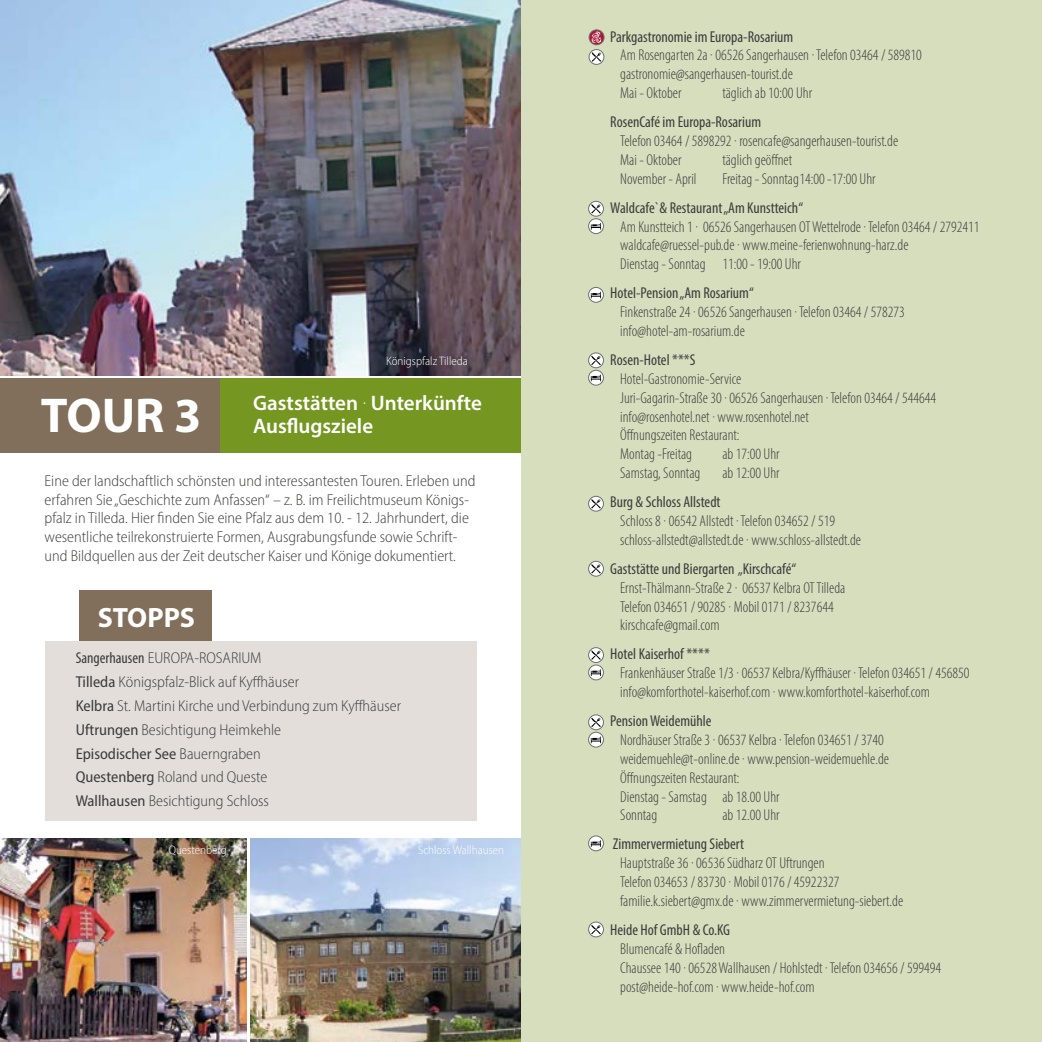
<style>
.page{position:relative;width:1042px;height:1042px;background:#fff}
.page>*{position:absolute;margin:0;border:0;box-sizing:border-box;transform-origin:0 0}
.t1{font:700 49.18px "Myriad Pro";color:#fff}
.t2{font:700 28px "Myriad Pro";color:#fff}
.t3{font:600 21px "Myriad Pro";color:#fff}
.t4{font:300 condensed 15.75px "Myriad Pro";color:#3c3c3b}
.t5{font:300 semi-condensed 15.75px/18.9px "Myriad Pro";color:#3c3c3b}
.t6{font:condensed 15.75px "Myriad Pro";color:#3c3c3b}
.t7{font:semi-condensed 15.75px "Myriad Pro";color:#3c3c3b}
.t8{font:300 semi-condensed 12.25px "Myriad Pro";color:#fff}
.s1{font-weight:300;font-stretch:condensed}
.s2{font-weight:400;font-stretch:condensed}
.s3{font-weight:400}
.s4{font-weight:300}
</style>
<div class="page">
<div style="left:0;top:378px;width:221px;height:75px;background:#816f5c"></div>
<div style="left:79px;top:590px;width:133px;height:51px;background:#816f5c"></div>
<div style="left:45px;top:641px;width:431px;height:180px;background:#e3deda"></div>
<div style="left:221px;top:378px;width:300px;height:75px;background:#759722"></div>
<img style="left:0;top:0;width:521px;height:375px">
<img style="left:0;top:838px;width:246px;height:204px">
<img style="left:251px;top:838px;width:270px;height:204px">
<div style="left:521px;top:0;width:521px;height:1042px;background:#d7debe"></div>
<svg style="left:588px;top:219px;width:15px;height:15px"></svg>
<div style="left:588px;top:218px;width:16px;height:16px;border:1px solid #706f6f;border-radius:50%"></div>
<svg style="left:591px;top:223px;width:10px;height:7px"></svg>
<svg style="left:588px;top:201px;width:15px;height:15px"></svg>
<div style="left:588px;top:201px;width:16px;height:15px;border:1px solid #706f6f;border-radius:50%"></div>
<svg style="left:591px;top:204px;width:10px;height:10px"></svg>
<svg style="left:588px;top:370px;width:15px;height:15px"></svg>
<div style="left:588px;top:370px;width:16px;height:15px;border:1px solid #706f6f;border-radius:50%"></div>
<svg style="left:591px;top:374px;width:10px;height:7px"></svg>
<svg style="left:588px;top:353px;width:15px;height:15px"></svg>
<div style="left:588px;top:353px;width:16px;height:15px;border:1px solid #706f6f;border-radius:50%"></div>
<svg style="left:591px;top:356px;width:10px;height:9px"></svg>
<svg style="left:588px;top:496px;width:15px;height:15px"></svg>
<div style="left:588px;top:496px;width:16px;height:15px;border:1px solid #706f6f;border-radius:50%"></div>
<svg style="left:591px;top:499px;width:10px;height:9px"></svg>
<svg style="left:588px;top:561px;width:15px;height:15px"></svg>
<div style="left:588px;top:561px;width:16px;height:15px;border:1px solid #706f6f;border-radius:50%"></div>
<svg style="left:591px;top:564px;width:10px;height:9px"></svg>
<svg style="left:588px;top:922px;width:15px;height:15px"></svg>
<div style="left:588px;top:922px;width:16px;height:15px;border:1px solid #706f6f;border-radius:50%"></div>
<svg style="left:591px;top:925px;width:10px;height:9px"></svg>
<svg style="left:588px;top:732px;width:15px;height:15px"></svg>
<div style="left:588px;top:732px;width:16px;height:15px;border:1px solid #706f6f;border-radius:50%"></div>
<svg style="left:591px;top:736px;width:10px;height:7px"></svg>
<svg style="left:588px;top:715px;width:15px;height:15px"></svg>
<div style="left:588px;top:714px;width:16px;height:16px;border:1px solid #706f6f;border-radius:50%"></div>
<svg style="left:591px;top:717px;width:10px;height:10px"></svg>
<svg style="left:588px;top:665px;width:15px;height:15px"></svg>
<div style="left:588px;top:665px;width:16px;height:15px;border:1px solid #706f6f;border-radius:50%"></div>
<svg style="left:591px;top:669px;width:10px;height:7px"></svg>
<svg style="left:588px;top:647px;width:15px;height:15px"></svg>
<div style="left:588px;top:647px;width:16px;height:16px;border:1px solid #706f6f;border-radius:50%"></div>
<svg style="left:591px;top:650px;width:10px;height:10px"></svg>
<svg style="left:588px;top:836px;width:15px;height:15px"></svg>
<div style="left:588px;top:836px;width:16px;height:15px;border:1px solid #706f6f;border-radius:50%"></div>
<svg style="left:591px;top:840px;width:10px;height:7px"></svg>
<svg style="left:588px;top:287px;width:15px;height:15px"></svg>
<div style="left:588px;top:287px;width:16px;height:15px;border:1px solid #706f6f;border-radius:50%"></div>
<svg style="left:591px;top:292px;width:10px;height:6px"></svg>
<svg style="left:589px;top:50px;width:15px;height:14px"></svg>
<div style="left:589px;top:49px;width:15px;height:16px;border:1px solid #706f6f;border-radius:50%"></div>
<svg style="left:592px;top:52px;width:9px;height:10px"></svg>
<div style="left:589px;top:30px;width:15px;height:15px;border:1px solid #706f6f;border-radius:50%"></div>
<svg style="left:591px;top:31px;width:10px;height:12px"></svg>
<p class="t1" style="left:41px;top:383px;width:162px">TOUR 3</p>
<p class="t8" style="left:386px;top:353px;width:83px">Königspfalz Tilleda</p>
<p class="t3" style="left:253px;top:390px;width:230px">Gaststätten <span class="s1">·</span> Unterkünfte</p>
<p class="t3" style="left:253px;top:412px;width:122px">Ausflugsziele</p>
<p class="t5" style="left:45px;top:471px;width:432px">Eine der landschaftlich schönsten und interessantesten Touren. Erleben und erfahren Sie „Geschichte zum Anfassen“ – z. B. im Freilichtmuseum Königs&shy;pfalz in Tilleda. Hier finden Sie eine Pfalz aus dem 10. - 12. Jahrhundert, die wesentliche teilrekonstruierte Formen, Ausgrabungsfunde sowie Schrift&shy;und Bildquellen aus der Zeit deutscher Kaiser und Könige dokumentiert.</p>
<p class="t2" style="left:98px;top:599px;width:99px">STOPPS</p>
<p class="t5" style="left:76px;top:648px;width:187px"><span class="s2">Sangerhausen</span> EUROPA-ROSARIUM</p>
<p class="t5" style="left:76px;top:672px;width:225px"><span class="s3">Tilleda</span> Königspfalz-Blick auf Kyffhäuser</p>
<p class="t5" style="left:76px;top:696px;width:327px"><span class="s3">Kelbra</span> St. Martini Kirche und Verbindung zum Kyffhäuser</p>
<p class="t5" style="left:76px;top:720px;width:207px"><span class="s3">Uftrungen</span> Besichtigung Heimkehle</p>
<p class="t7" style="left:76px;top:743px;width:187px">Episodischer See <span class="s4">Bauerngraben</span></p>
<p class="t5" style="left:76px;top:767px;width:193px"><span class="s3">Questenberg</span> Roland und Queste</p>
<p class="t5" style="left:76px;top:791px;width:195px"><span class="s3">Wallhausen</span> Besichtigung Schloss</p>
<p class="t8" style="left:169px;top:842px;width:60px">Questenberg</p>
<p class="t8" style="left:418px;top:842px;width:88px">Schloss Wallhausen</p>
<p class="t6" style="left:610px;top:27px;width:184px">Parkgastronomie im Europa-Rosarium</p>
<p class="t4" style="left:620px;top:46px;width:303px">Am Rosengarten 2a · 06526 Sangerhausen · Telefon 03464 / 589810</p>
<p class="t4" style="left:620px;top:65px;width:174px">gastronomie@sangerhausen-tourist.de</p>
<p class="t4" style="left:620px;top:84px;width:63px">Mai - Oktober</p>
<p class="t4" style="left:722px;top:84px;width:91px">täglich ab 10:00 Uhr</p>
<p class="t6" style="left:610px;top:112px;width:152px">RosenCafé im Europa-Rosarium</p>
<p class="t4" style="left:620px;top:131px;width:279px">Telefon 03464 / 5898292 · rosencafe@sangerhausen-tourist.de</p>
<p class="t4" style="left:620px;top:150px;width:63px">Mai - Oktober</p>
<p class="t4" style="left:722px;top:150px;width:71px">täglich geöffnet</p>
<p class="t4" style="left:620px;top:169px;width:78px">November - April</p>
<p class="t4" style="left:722px;top:169px;width:155px">Freitag - Sonntag14:00 -17:00 Uhr</p>
<p class="t6" style="left:610px;top:198px;width:194px">Waldcafe`&amp; Restaurant „Am Kunstteich“</p>
<p class="t4" style="left:620px;top:217px;width:361px">Am Kunstteich 1 · 06526 Sangerhausen OT Wettelrode · Telefon 03464 / 2792411</p>
<p class="t4" style="left:620px;top:236px;width:290px">waldcafe@ruessel-pub.de · www.meine-ferienwohnung-harz.de</p>
<p class="t4" style="left:620px;top:255px;width:182px">Dienstag - Sonntag 11:00 - 19:00 Uhr</p>
<p class="t6" style="left:610px;top:283px;width:145px">Hotel-Pension „Am Rosarium“</p>
<p class="t4" style="left:620px;top:303px;width:286px">Finkenstraße 24 · 06526 Sangerhausen · Telefon 03464 / 578273</p>
<p class="t4" style="left:620px;top:321px;width:126px">info@hotel-am-rosarium.de</p>
<p class="t6" style="left:610px;top:350px;width:87px">Rosen-Hotel ***S</p>
<p class="t4" style="left:620px;top:369px;width:123px">Hotel-Gastronomie-Service</p>
<p class="t4" style="left:620px;top:388px;width:317px">Juri-Gagarin-Straße 30 · 06526 Sangerhausen · Telefon 03464 / 544644</p>
<p class="t4" style="left:620px;top:407px;width:190px">info@rosenhotel.net · www.rosenhotel.net</p>
<p class="t4" style="left:620px;top:426px;width:121px">Öffnungszeiten Restaurant:</p>
<p class="t4" style="left:620px;top:445px;width:73px">Montag -Freitag</p>
<p class="t4" style="left:722px;top:445px;width:59px">ab 17:00 Uhr</p>
<p class="t4" style="left:620px;top:464px;width:82px">Samstag, Sonntag</p>
<p class="t4" style="left:722px;top:464px;width:59px">ab 12:00 Uhr</p>
<p class="t6" style="left:610px;top:492px;width:112px">Burg &amp; Schloss Allstedt</p>
<p class="t4" style="left:620px;top:511px;width:216px">Schloss 8 · 06542 Allstedt · Telefon 034652 / 519</p>
<p class="t4" style="left:620px;top:530px;width:242px">schloss-allstedt@allstedt.de · www.schloss-allstedt.de</p>
<p class="t6" style="left:610px;top:559px;width:187px">Gaststätte und Biergarten „Kirschcafé“</p>
<p class="t4" style="left:620px;top:578px;width:227px">Ernst-Thälmann-Straße 2 · 06537 Kelbra OT Tilleda</p>
<p class="t4" style="left:620px;top:597px;width:215px">Telefon 034651 / 90285 · Mobil 0171 / 8237644</p>
<p class="t4" style="left:620px;top:616px;width:101px">kirschcafe@gmail.com</p>
<p class="t6" style="left:610px;top:644px;width:101px">Hotel Kaiserhof ****</p>
<p class="t4" style="left:620px;top:664px;width:351px">Frankenhäuser Straße 1/3 · 06537 Kelbra/Kyffhäuser · Telefon 034651 / 456850</p>
<p class="t4" style="left:620px;top:682px;width:311px">info@komforthotel-kaiserhof.com · www.komforthotel-kaiserhof.com</p>
<p class="t6" style="left:610px;top:711px;width:103px">Pension Weidemühle</p>
<p class="t4" style="left:620px;top:730px;width:265px">Nordhäuser Straße 3 · 06537 Kelbra · Telefon 034651 / 3740</p>
<p class="t4" style="left:620px;top:749px;width:270px">weidemuehle@t-online.de · www.pension-weidemuehle.de</p>
<p class="t4" style="left:620px;top:768px;width:121px">Öffnungszeiten Restaurant:</p>
<p class="t4" style="left:620px;top:787px;width:161px">Dienstag - Samstag ab 18.00 Uhr</p>
<p class="t4" style="left:620px;top:806px;width:39px">Sonntag</p>
<p class="t4" style="left:722px;top:806px;width:59px">ab 12.00 Uhr</p>
<p class="t6" style="left:613px;top:834px;width:133px">Zimmervermietung Siebert</p>
<p class="t4" style="left:620px;top:853px;width:206px">Hauptstraße 36 · 06536 Südharz OT Uftrungen</p>
<p class="t4" style="left:620px;top:872px;width:221px">Telefon 034653 / 83730 · Mobil 0176 / 45922327</p>
<p class="t4" style="left:620px;top:891px;width:284px">familie.k.siebert@gmx.de · www.zimmervermietung-siebert.de</p>
<p class="t6" style="left:610px;top:920px;width:121px">Heide Hof GmbH &amp; Co.KG</p>
<p class="t4" style="left:620px;top:939px;width:106px">Blumencafé &amp; Hofladen</p>
<p class="t4" style="left:620px;top:958px;width:322px">Chaussee 140 · 06528 Wallhausen / Hohlstedt · Telefon 034656 / 599494</p>
<p class="t4" style="left:620px;top:977px;width:196px">post@heide-hof.com · www.heide-hof.com</p>
</div>
